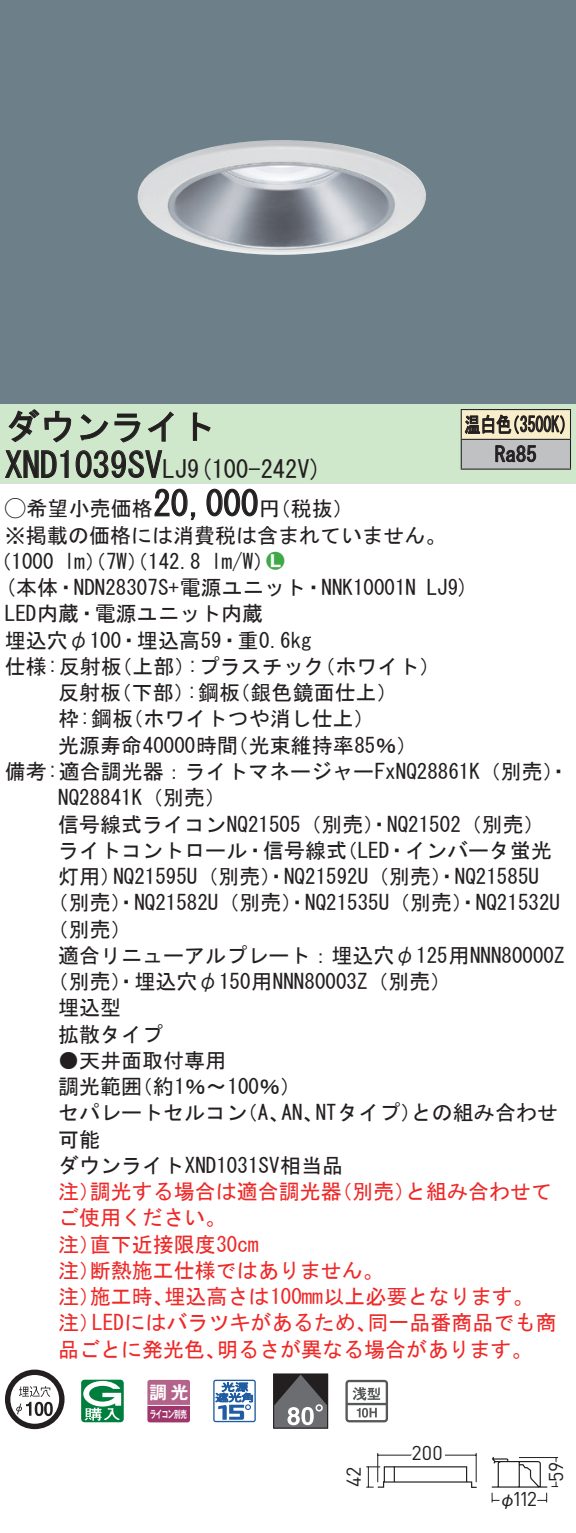
<style>
.page{position:relative;width:576px;height:1533px;background:#fff}
.page>*{position:absolute;margin:0;border:0;box-sizing:border-box;transform-origin:0 0}
.t1{font:35px "MS Gothic";color:#231f20}
.t2{font:24.5px "MS Gothic";color:#231f20}
.t3{font:21px/26.2px "MS Gothic";color:#231f20}
.t4{font:21px/26.2px "MS Gothic";color:#ee2928}
.t5{font:21px/29.8px "MS Gothic";color:#231f20;scale:.75 1}
.t6{font:21px "Ford Classification 1";color:#3fa948}
.t7{font:19.95px "DINOT";letter-spacing:-.025em;color:#231f20}
.t8{font:17.5px "Gothic MB101 Pro De Bold 90 pv RKSJ H";color:#fff}
.t9{font:17.5px "Gothic BBB Pro Medium 90 pv RKSJ H";color:#231f20}
.t10{font:10.15px "Gothic MB101 Pro De Bold 90 pv RKSJ H";letter-spacing:-.05em;color:#fff;scale:.65 1}
.s1{font-size:24.5px}
.s2{font-family:"Ford Classification 1"}
.s3{color:#fff}
</style>
<div class="page">
<div style="left:0;top:0;width:575px;height:404px;background:#6d7f88"></div>
<img style="left:137px;top:140px;width:289px;height:115px">
<div style="left:0;top:404px;width:575px;height:79px;background:#cfe7ca"></div>
<svg style="left:8px;top:409px;width:64px;height:34px"></svg>
<svg style="left:80px;top:413px;width:60px;height:30px"></svg>
<svg style="left:148px;top:411px;width:25px;height:31px"></svg>
<svg style="left:192px;top:412px;width:19px;height:29px"></svg>
<svg style="left:5px;top:450px;width:64px;height:28px"></svg>
<svg style="left:75px;top:450px;width:88px;height:28px"></svg>
<svg style="left:154px;top:488px;width:42px;height:32px"></svg>
<svg style="left:206px;top:488px;width:52px;height:29px"></svg>
<svg style="left:5px;top:1369px;width:59px;height:60px"></svg>
<svg style="left:44px;top:1401px;width:9px;height:15px"></svg>
<svg style="left:81px;top:1379px;width:43px;height:43px"></svg>
<svg style="left:147px;top:1379px;width:43px;height:43px;background:#b05a85"></svg>
<hr style="left:147px;top:1404px;width:43px;height:1px;background:#fff">
<svg style="left:213px;top:1379px;width:43px;height:43px"></svg>
<div style="left:273px;top:1373px;width:55px;height:55px;border:1px solid #231f20"></div>
<svg style="left:273px;top:1374px;width:54px;height:53px;background:#646365"></svg>
<svg style="left:345px;top:1379px;width:43px;height:43px"></svg>
<div style="left:461px;top:409px;width:109px;height:30px;background:#f9eeca"></div>
<div style="left:461px;top:439px;width:109px;height:30px;background:#c0c1c3"></div>
<hr style="left:460px;top:409px;width:110px;height:1px;background:#231f20">
<hr style="left:569px;top:410px;width:2px;height:29px;background:#231f20">
<hr style="left:460px;top:439px;width:110px;height:1px;background:#231f20">
<hr style="left:569px;top:440px;width:2px;height:28px;background:#231f20">
<hr style="left:460px;top:468px;width:110px;height:2px;background:#231f20">
<svg style="left:460px;top:410px;width:104px;height:58px"></svg>
<svg style="left:491px;top:1457px;width:68px;height:46px"></svg>
<svg style="left:366px;top:1453px;width:111px;height:35px"></svg>
<h1 class="t1" style="left:5px;top:409px;width:212px">ダウンライト</h1>
<p class="t2" style="left:187px;top:456px;width:136px">(9 100-242 (V</p>
<h1 class="t1" style="left:5px;top:447px;width:184px">XND1039SV<span class="s1">LJ</span></h1>
<h1 class="t1" style="left:153px;top:486px;width:106px">20,000</h1>
<p class="t3" style="left:5px;top:495px;width:442px"><span class="s2">A</span>希望小売価格<br>※掲載の価格には消費税は含まれていません。</p>
<p class="t6" style="left:266px;top:550px;width:19px">2<span class="s3">7</span></p>
<p class="t3" style="left:259px;top:495px;width:96px">（円税抜(</p>
<p class="t3" style="left:211px;top:548px;width:64px">l m (W/</p>
<p class="t3" style="left:-9px;top:548px;width:65px">（1000</p>
<p class="t3" style="left:64px;top:548px;width:138px">lm）（ ）（W 7 142.8</p>
<p class="t5" style="left:494px;top:409px;width:57px;text-indent:-30px">温白色<br>Ra85</p>
<p class="t5" style="left:504px;top:409px;width:96px">（3500 (K</p>
<p class="t3" style="left:5px;top:574px;width:412px">(本体・NDN28307 +S 電源ユニット・NNK10001N</p>
<p class="t3" style="left:5px;top:600px;width:259px">LED内蔵・電源ユニット内蔵</p>
<p class="t3" style="left:5px;top:627px;width:308px">埋込穴φ100・埋込高59・重0.6kg</p>
<p class="t3" style="left:314px;top:653px;width:127px">（ホワイト(</p>
<p class="t3" style="left:426px;top:574px;width:44px">LJ (9</p>
<p class="t3" style="left:187px;top:653px;width:139px">:プラスチック</p>
<p class="t3" style="left:5px;top:653px;width:118px">仕様:反射板</p>
<p class="t3" style="left:111px;top:653px;width:85px">（上部）</p>
<p class="t3" style="left:58px;top:679px;width:65px">反射板</p>
<p class="t3" style="left:111px;top:679px;width:85px">（下部）</p>
<p class="t3" style="left:229px;top:679px;width:170px">（銀色鏡面仕上(</p>
<p class="t3" style="left:187px;top:679px;width:55px">:鋼板</p>
<p class="t3" style="left:58px;top:705px;width:76px">枠:鋼板</p>
<p class="t3" style="left:122px;top:705px;width:254px">（ホワイトつや消し仕上(</p>
<p class="t3" style="left:58px;top:732px;width:181px">光源寿命40000時間</p>
<p class="t3" style="left:5px;top:758px;width:565px">備考:適合調光器：ライトマネージャーFxNQ28861 （K 別売・(</p>
<p class="t3" style="left:58px;top:784px;width:169px">NQ28841 （K 別売(</p>
<p class="t3" style="left:58px;top:810px;width:488px">信号線式ライコンNQ21505（別売）・NQ21502（別売(</p>
<p class="t3" style="left:336px;top:837px;width:217px">（LED・インバータ蛍光</p>
<p class="t3" style="left:227px;top:732px;width:191px">（光束維持率85％(</p>
<p class="t3" style="left:113px;top:837px;width:427px;text-indent:-55px">ライトコントロール・信号線式<br>NQ21595 （U 別売）・NQ21592 （U 別売）・NQ21585U</p>
<p class="t3" style="left:58px;top:863px;width:64px">灯用）</p>
<p class="t3" style="left:48px;top:889px;width:513px">（別売）・NQ21582 （U 別売）・NQ21535 （U 別売）・NQ21532U</p>
<p class="t3" style="left:48px;top:915px;width:86px">（別売(</p>
<p class="t3" style="left:58px;top:942px;width:507px">適合リニューアルプレート：埋込穴φ125用NNN80000Z</p>
<p class="t3" style="left:48px;top:968px;width:405px">（別売）・埋込穴φ150用NNN80003 （Z 別売(</p>
<p class="t3" style="left:58px;top:994px;width:65px">埋込型</p>
<p class="t3" style="left:58px;top:1020px;width:106px">拡散タイプ</p>
<p class="t3" style="left:132px;top:1047px;width:171px;text-indent:-74px">●天井面取付専用<br>（約1％〜100％(</p>
<p class="t3" style="left:58px;top:1073px;width:85px">調光範囲</p>
<p class="t3" style="left:315px;top:1099px;width:107px">NTタイプ）</p>
<p class="t3" style="left:411px;top:1099px;width:148px">との組み合わせ</p>
<p class="t3" style="left:58px;top:1099px;width:286px">セパレートセルコン<br>可能<br>ダウンライトXND1031SV相当品</p>
<p class="t3" style="left:237px;top:1099px;width:54px">（、A</p>
<p class="t3" style="left:281px;top:1099px;width:43px">AN、</p>
<p class="t4" style="left:90px;top:1178px;width:253px">調光する場合は適合調光器</p>
<p class="t4" style="left:331px;top:1178px;width:85px">（別売）</p>
<p class="t4" style="left:405px;top:1178px;width:148px">と組み合わせて</p>
<p class="t4" style="left:58px;top:1178px;width:43px">注）</p>
<p class="t4" style="left:58px;top:1204px;width:169px">ご使用ください。</p>
<p class="t4" style="left:90px;top:1230px;width:170px">直下近接限度30cm</p>
<p class="t4" style="left:90px;top:1230px;width:295px;text-indent:-32px">注）<br>断熱施工仕様ではありません。</p>
<p class="t4" style="left:58px;top:1257px;width:43px">注）</p>
<p class="t4" style="left:164px;top:1283px;width:370px">埋込高さは100mm以上必要となります。</p>
<p class="t4" style="left:90px;top:1283px;width:85px">施工時、</p>
<p class="t4" style="left:58px;top:1283px;width:43px">注）</p>
<p class="t4" style="left:92px;top:1309px;width:286px">LEDにはバラツキがあるため、</p>
<p class="t4" style="left:367px;top:1309px;width:190px">同一品番商品でも商</p>
<p class="t4" style="left:58px;top:1309px;width:43px">注）</p>
<p class="t4" style="left:58px;top:1335px;width:169px">品ごとに発光色、</p>
<p class="t4" style="left:217px;top:1335px;width:317px">明るさが異なる場合があります。</p>
<p class="t8" style="left:149px;top:1377px;width:41px">調光</p>
<p class="t10" style="left:150px;top:1405px;width:59px">ライコン別売</p>
<p class="t7" style="left:340px;top:1487px;width:22px;rotate:-90deg">42</p>
<p class="t7" style="left:411px;top:1439px;width:33px">200</p>
<p class="t7" style="left:512px;top:1485px;width:27px">112</p>
<p class="t9" style="left:498px;top:1484px;width:19px">φ</p>
<p class="t7" style="left:542px;top:1481px;width:21px;rotate:-90deg">59</p>
</div>
